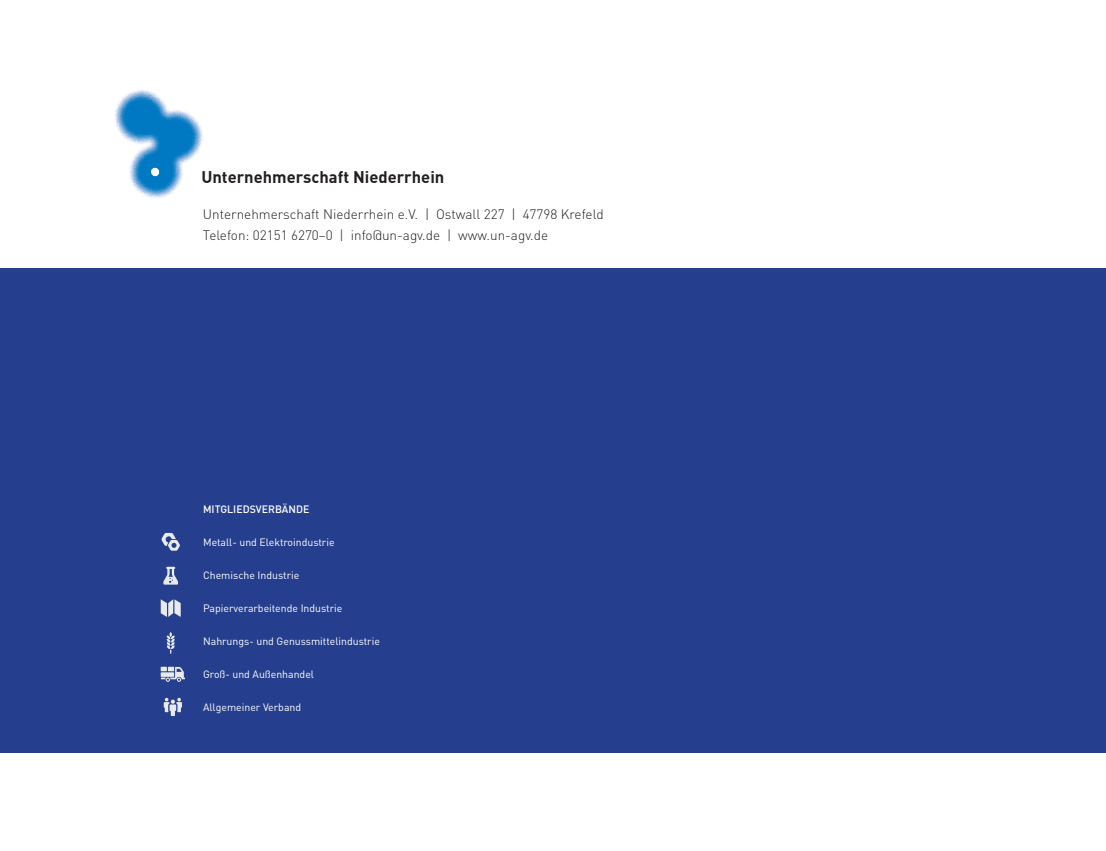
<style>
.page{position:relative;width:1106px;height:851px;background:#fff}
.page>*{position:absolute;margin:0;border:0;box-sizing:border-box;transform-origin:0 0}
.t1{font:700 16.5px "DIN";color:#231f20}
.t2{font:300 13.5px/21px "DIN";color:#231f20}
.t3{font:10.5px "DIN";color:#fff}
.t4{font:500 10.5px "DIN";color:#fff}
</style>
<div class="page">
<img style="left:114px;top:89px;width:90px;height:110px">
<div style="left:0;top:268px;width:1106px;height:485px;background:#253f8e"></div>
<svg style="left:163px;top:566px;width:15px;height:18px"></svg>
<svg style="left:167px;top:632px;width:8px;height:21px"></svg>
<svg style="left:161px;top:599px;width:20px;height:18px"></svg>
<svg style="left:161px;top:533px;width:19px;height:17px"></svg>
<svg style="left:161px;top:666px;width:24px;height:15px"></svg>
<svg style="left:164px;top:697px;width:18px;height:19px"></svg>
<h1 class="t1" style="left:201px;top:166px;width:244px">Unternehmerschaft Niederrhein</h1>
<p class="t2" style="left:203px;top:203px;width:402px">Unternehmerschaft Niederrhein e.V. | Ostwall 227 | 47798 Krefeld<br>Telefon: 02151 6270–0 | info@un-agv.de | www.un-agv.de</p>
<p class="t4" style="left:203px;top:502px;width:108px">MITGLIEDSVERBÄNDE</p>
<p class="t3" style="left:203px;top:535px;width:133px">Metall- und Elektroindustrie</p>
<p class="t3" style="left:203px;top:568px;width:98px">Chemische Industrie</p>
<p class="t3" style="left:203px;top:601px;width:141px">Papierverarbeitende Industrie</p>
<p class="t3" style="left:203px;top:634px;width:178px">Nahrungs- und Genussmittelindustrie</p>
<p class="t3" style="left:203px;top:667px;width:112px">Groß- und Außenhandel</p>
<p class="t3" style="left:203px;top:700px;width:100px">Allgemeiner Verband</p>
</div>
